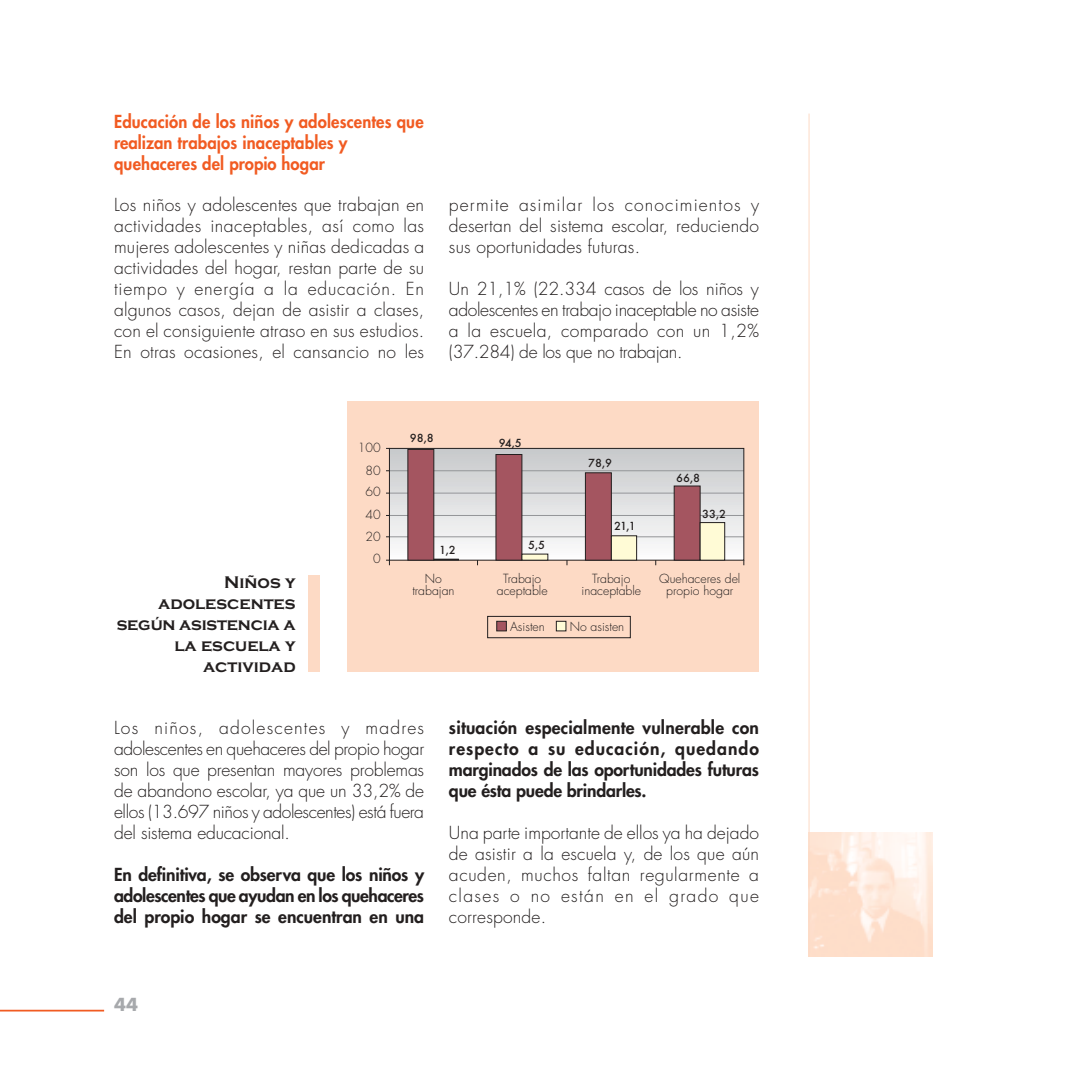
<style>
.page{position:relative;width:1071px;height:1071px;background:#fff}
.page>*{position:absolute;margin:0;border:0;box-sizing:border-box;transform-origin:0 0}
.t1{font:300 17.5px/21px "Futura";letter-spacing:.01em;color:#231f1f;text-align:justify}
.t2{font:800 17.5px/21px "Futura";letter-spacing:-.01em;color:#231f1f;text-align:justify}
.t3{font:800 17.5px/21px "Futura";letter-spacing:.01em;color:#f15b22;scale:.95 1}
.t4{font:700 17.5px/21px "Copperplate Gothic";color:#231f1f;text-align:right}
.t5{font:700 17.5px "Futura";color:#a7a9ac}
.t6{font:300 12.25px/12.2px "Futura";color:#231f1f;text-align:center}
.t7{font:500 12.25px "Futura T";color:#231f1f}
</style>
<div class="page">
<div style="left:308px;top:575px;width:11px;height:97px;background:#fddac5"></div>
<div style="left:347px;top:402px;width:412px;height:270px;background:#fddac5"></div>
<hr style="left:389px;top:450px;width:355px;height:2px;background:#c8cacc">
<hr style="left:389px;top:452px;width:355px;height:2px;background:#c8cbcd">
<hr style="left:389px;top:454px;width:355px;height:2px;background:#cacccd">
<hr style="left:389px;top:456px;width:355px;height:1px;background:#cbccce">
<hr style="left:389px;top:457px;width:355px;height:2px;background:#cccdcf">
<hr style="left:389px;top:459px;width:355px;height:2px;background:#ccced0">
<hr style="left:389px;top:461px;width:355px;height:2px;background:#cdcfd1">
<hr style="left:389px;top:463px;width:355px;height:1px;background:#ced0d1">
<hr style="left:389px;top:464px;width:355px;height:2px;background:#cfd0d2">
<hr style="left:389px;top:466px;width:355px;height:2px;background:#d0d1d3">
<hr style="left:389px;top:468px;width:355px;height:2px;background:#d1d2d4">
<hr style="left:389px;top:471px;width:355px;height:2px;background:#d2d4d5">
<hr style="left:389px;top:473px;width:355px;height:2px;background:#d3d5d6">
<hr style="left:389px;top:475px;width:355px;height:2px;background:#d4d5d7">
<hr style="left:389px;top:477px;width:355px;height:2px;background:#d5d6d7">
<hr style="left:389px;top:479px;width:355px;height:1px;background:#d6d7d7">
<hr style="left:389px;top:480px;width:355px;height:2px;background:#d6d7d8">
<hr style="left:389px;top:482px;width:355px;height:2px;background:#d7d8da">
<hr style="left:389px;top:484px;width:355px;height:2px;background:#d7d8db">
<hr style="left:389px;top:486px;width:355px;height:1px;background:#d8dadc">
<hr style="left:389px;top:487px;width:355px;height:2px;background:#dadbdc">
<hr style="left:389px;top:489px;width:355px;height:2px;background:#dbdcdd">
<hr style="left:389px;top:491px;width:355px;height:2px;background:#dbddde">
<hr style="left:389px;top:493px;width:355px;height:2px;background:#dcdddf">
<hr style="left:389px;top:495px;width:355px;height:1px;background:#dddee0">
<hr style="left:389px;top:496px;width:355px;height:2px;background:#dedfe0">
<hr style="left:389px;top:498px;width:355px;height:2px;background:#dfe0e0">
<hr style="left:389px;top:500px;width:355px;height:2px;background:#e0e0e2">
<hr style="left:389px;top:502px;width:355px;height:1px;background:#e0e2e3">
<hr style="left:389px;top:503px;width:355px;height:2px;background:#e0e2e4">
<hr style="left:389px;top:505px;width:355px;height:2px;background:#e3e4e5">
<hr style="left:389px;top:507px;width:355px;height:2px;background:#e4e5e6">
<hr style="left:389px;top:509px;width:355px;height:2px;background:#e5e6e7">
<hr style="left:389px;top:511px;width:355px;height:1px;background:#e6e6e7">
<hr style="left:389px;top:512px;width:355px;height:2px;background:#e6e7e8">
<hr style="left:389px;top:514px;width:355px;height:2px;background:#e7e8e9">
<hr style="left:389px;top:516px;width:355px;height:2px;background:#e8e9ea">
<hr style="left:389px;top:518px;width:355px;height:1px;background:#e9eaeb">
<hr style="left:389px;top:519px;width:355px;height:2px;background:#eaebec">
<hr style="left:389px;top:521px;width:355px;height:2px;background:#ebecec">
<hr style="left:389px;top:523px;width:355px;height:2px;background:#ececed">
<hr style="left:389px;top:525px;width:355px;height:1px;background:#ecedee">
<hr style="left:389px;top:526px;width:355px;height:2px;background:#edeeee">
<hr style="left:389px;top:528px;width:355px;height:2px;background:#eee">
<hr style="left:389px;top:530px;width:355px;height:2px;background:#eeefef">
<hr style="left:389px;top:532px;width:355px;height:2px;background:#efeff0">
<hr style="left:389px;top:534px;width:355px;height:1px;background:#f0f0f1">
<hr style="left:389px;top:535px;width:355px;height:2px;background:#f1f1f2">
<hr style="left:389px;top:537px;width:355px;height:2px;background:#f1f2f2">
<hr style="left:389px;top:539px;width:355px;height:2px;background:#f2f3f3">
<hr style="left:389px;top:541px;width:355px;height:1px;background:#f3f4f4">
<hr style="left:389px;top:542px;width:355px;height:2px;background:#f4f4f6">
<hr style="left:389px;top:544px;width:355px;height:2px;background:#f6f6f6">
<hr style="left:389px;top:546px;width:355px;height:2px;background:#f6f6f7">
<hr style="left:389px;top:548px;width:355px;height:2px;background:#f7f7f7">
<hr style="left:389px;top:550px;width:355px;height:1px;background:#f8f8f8">
<hr style="left:389px;top:551px;width:355px;height:2px;background:#f9f9f9">
<hr style="left:389px;top:553px;width:355px;height:2px;background:#fafafb">
<hr style="left:389px;top:555px;width:355px;height:2px;background:#fcfcfc">
<hr style="left:389px;top:557px;width:355px;height:1px;background:#fdfdfd">
<hr style="left:389px;top:537px;width:355px;height:1px;background:#949598">
<hr style="left:389px;top:515px;width:355px;height:1px;background:#949598">
<hr style="left:389px;top:493px;width:355px;height:1px;background:#949598">
<hr style="left:389px;top:470px;width:355px;height:1px;background:#949598">
<div style="left:389px;top:448px;width:355px;height:112px;border:1px solid #231f1f"></div>
<div style="left:408px;top:449px;width:26px;height:111px;background:#a45560;border:1px solid #231f1f"></div>
<div style="left:496px;top:454px;width:26px;height:106px;background:#a45560;border:1px solid #231f1f"></div>
<div style="left:585px;top:473px;width:27px;height:87px;background:#a45560;border:1px solid #231f1f"></div>
<div style="left:674px;top:486px;width:26px;height:74px;background:#a45560;border:1px solid #231f1f"></div>
<svg style="left:434px;top:559px;width:25px;height:1px"></svg>
<svg style="left:522px;top:554px;width:26px;height:6px"></svg>
<div style="left:611px;top:536px;width:26px;height:24px;background:#fffbd6;border:1px solid #231f1f"></div>
<div style="left:700px;top:522px;width:25px;height:38px;background:#fffbd6;border:1px solid #231f1f"></div>
<svg style="left:386px;top:560px;width:4px;height:5px"></svg>
<div style="left:487px;top:616px;width:144px;height:22px;border:1px solid #231f1f"></div>
<div style="left:496px;top:621px;width:11px;height:10px;background:#a45560;border:1px solid #231f1f"></div>
<div style="left:556px;top:621px;width:10px;height:10px;background:#fffbd6;border:1px solid #231f1f"></div>
<img style="left:810px;top:833px;width:123px;height:124px">
<hr style="left:809px;top:114px;width:1px;height:843px;background:#fddac5">
<hr style="left:0;top:1010px;width:104px;height:2px;background:#f15b22">
<p class="t3" style="left:114px;top:112px;width:327px">Educación de los niños y adolescentes que realizan trabajos inaceptables y quehaceres del propio hogar</p>
<p class="t1" style="left:114px;top:196px;width:312px">Los niños y adolescentes que trabajan en actividades inaceptables, así como las mujeres adolescentes y niñas dedicadas a actividades del hogar, restan parte de su tiempo y energía a la educación. En algunos casos, dejan de asistir a clases, con el consiguiente atraso en sus estudios.<br>En otras ocasiones, el cansancio no les</p>
<p class="t1" style="left:449px;top:196px;width:312px">permite asimilar los conocimientos y desertan del sistema escolar, reduciendo sus oportunidades futuras.</p>
<p class="t1" style="left:449px;top:280px;width:312px">Un 21,1% (22.334 casos de los niños y adolescentes en trabajo inaceptable no asiste a la escuela, comparado con un 1,2% (37.284) de los que no trabajan.</p>
<p class="t4" style="left:117px;top:572px;width:180px">Niños y adolescentes según asistencia a la escuela y actividad</p>
<p class="t6" style="left:358px;top:443px;width:24px">100</p>
<p class="t6" style="left:366px;top:465px;width:17px">80</p>
<p class="t6" style="left:366px;top:487px;width:17px">60</p>
<p class="t6" style="left:366px;top:510px;width:17px">40</p>
<p class="t6" style="left:366px;top:531px;width:17px">20</p>
<p class="t6" style="left:373px;top:554px;width:9px">0</p>
<p class="t7" style="left:410px;top:433px;width:25px">98,8</p>
<p class="t7" style="left:499px;top:438px;width:25px">94,5</p>
<p class="t7" style="left:439px;top:544px;width:18px">1,2</p>
<p class="t7" style="left:528px;top:539px;width:19px">5,5</p>
<p class="t7" style="left:588px;top:458px;width:25px">78,9</p>
<p class="t7" style="left:614px;top:521px;width:23px">21,1</p>
<p class="t7" style="left:676px;top:472px;width:25px">66,8</p>
<p class="t7" style="left:702px;top:509px;width:25px">33,2</p>
<p class="t6" style="left:412px;top:574px;width:44px">No trabajan</p>
<p class="t6" style="left:497px;top:574px;width:52px">Trabajo aceptable</p>
<p class="t6" style="left:582px;top:574px;width:61px">Trabajo inaceptable</p>
<p class="t6" style="left:659px;top:574px;width:83px">Quehaceres del propio hogar</p>
<p class="t6" style="left:510px;top:621px;width:36px">Asisten</p>
<p class="t6" style="left:570px;top:621px;width:56px">No asisten</p>
<p class="t1" style="left:114px;top:718px;width:312px">Los niños, adolescentes y madres adolescentes en quehaceres del propio hogar son los que presentan mayores problemas de abandono escolar, ya que un 33,2% de ellos (13.697 niños y adolescentes) está fuera del sistema educacional.</p>
<p class="t2" style="left:114px;top:865px;width:312px">En definitiva, se observa que los niños y adolescentes que ayudan en los quehaceres del propio hogar se encuentran en una</p>
<p class="t2" style="left:449px;top:718px;width:312px">situación especialmente vulnerable con respecto a su educación, quedando marginados de las oportunidades futuras que ésta puede brindarles.</p>
<p class="t1" style="left:449px;top:823px;width:312px">Una parte importante de ellos ya ha dejado de asistir a la escuela y, de los que aún acuden, muchos faltan regularmente a clases o no están en el grado que corresponde.</p>
<p class="t5" style="left:114px;top:997px;width:26px">44</p>
</div>
